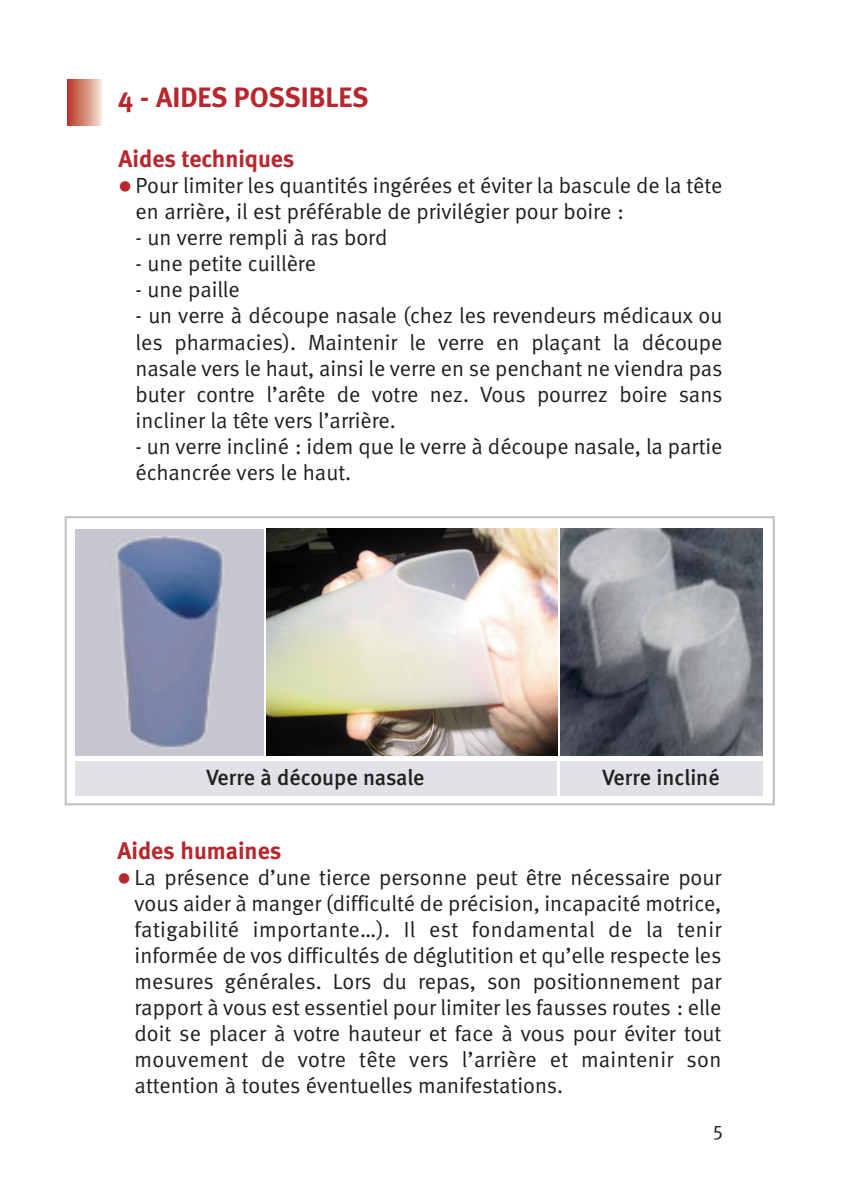
<style>
.page{position:relative;width:842px;height:1191px;background:#fff}
.page>*{position:absolute;margin:0;border:0;box-sizing:border-box;transform-origin:0 0}
.t1{font:700 28px "Meta";color:#b7282e}
.t2{font:700 24px "Meta";color:#b7282e}
.t3{font:22px/26px "Meta Normal";color:#231f20}
.t4{font:500 22px "Meta";color:#231f20}
.t5{font:20px "Meta Normal";color:#231f20}
.s1{color:#b7282e}
</style>
<div class="page">
<div style="left:65px;top:516px;width:710px;height:289px;border:2px solid #c2bbc1"></div>
<div style="left:68px;top:80px;width:34px;height:45px;background:linear-gradient(to right,#b83925,#f3e0d1)"></div>
<div style="left:76px;top:529px;width:188px;height:226px;background:#c5c6cf"></div>
<img style="left:116px;top:536px;width:108px;height:211px">
<img style="left:267px;top:529px;width:290px;height:226px">
<img style="left:560px;top:529px;width:202px;height:226px">
<div style="left:75px;top:762px;width:481px;height:34px;background:#e1e1e6"></div>
<div style="left:560px;top:762px;width:202px;height:34px;background:#e1e1e6"></div>
<p class="t1" style="left:118px;top:88px;width:252px">4 - AIDES POSSIBLES</p>
<p class="t2" style="left:119px;top:151px;width:177px">Aides techniques</p>
<p class="t3" style="left:136px;top:175px;width:588px;text-indent:-17px"><span class="s1">●</span> Pour limiter les quantités ingérées et éviter la bascule de la tête en arrière, il est préférable de privilégier pour boire :</p>
<p class="t3" style="left:136px;top:227px;width:253px">- un verre rempli à ras bord</p>
<p class="t3" style="left:136px;top:253px;width:182px">- une petite cuillère</p>
<p class="t3" style="left:136px;top:279px;width:106px">- une paille</p>
<p class="t3" style="left:136px;top:305px;width:588px;text-align:justify">- un verre à découpe nasale (chez les revendeurs médicaux ou les pharmacies). Maintenir le verre en plaçant la découpe nasale vers le haut, ainsi le verre en se penchant ne viendra pas buter contre l’arête de votre nez. Vous pourrez boire sans incliner la tête vers l’arrière.</p>
<p class="t3" style="left:136px;top:435px;width:588px">- un verre incliné : idem que le verre à découpe nasale, la partie échancrée vers le haut.</p>
<p class="t4" style="left:206px;top:769px;width:220px">Verre à découpe nasale</p>
<p class="t4" style="left:602px;top:769px;width:119px">Verre incliné</p>
<p class="t2" style="left:118px;top:842px;width:165px">Aides humaines</p>
<p class="t3" style="left:135px;top:867px;width:588px;text-align:justify;text-indent:-17px"><span class="s1">●</span> La présence d’une tierce personne peut être nécessaire pour vous aider à manger (difficulté de précision, incapacité motrice, fatigabilité importante…). Il est fondamental de la tenir informée de vos difficultés de déglutition et qu’elle respecte les mesures générales. Lors du repas, son positionnement par rapport à vous est essentiel pour limiter les fausses routes : elle doit se placer à votre hauteur et face à vous pour éviter tout mouvement de votre tête vers l’arrière et maintenir son attention à toutes éventuelles manifestations.</p>
<p class="t5" style="left:713px;top:1121px;width:11px">5</p>
</div>
